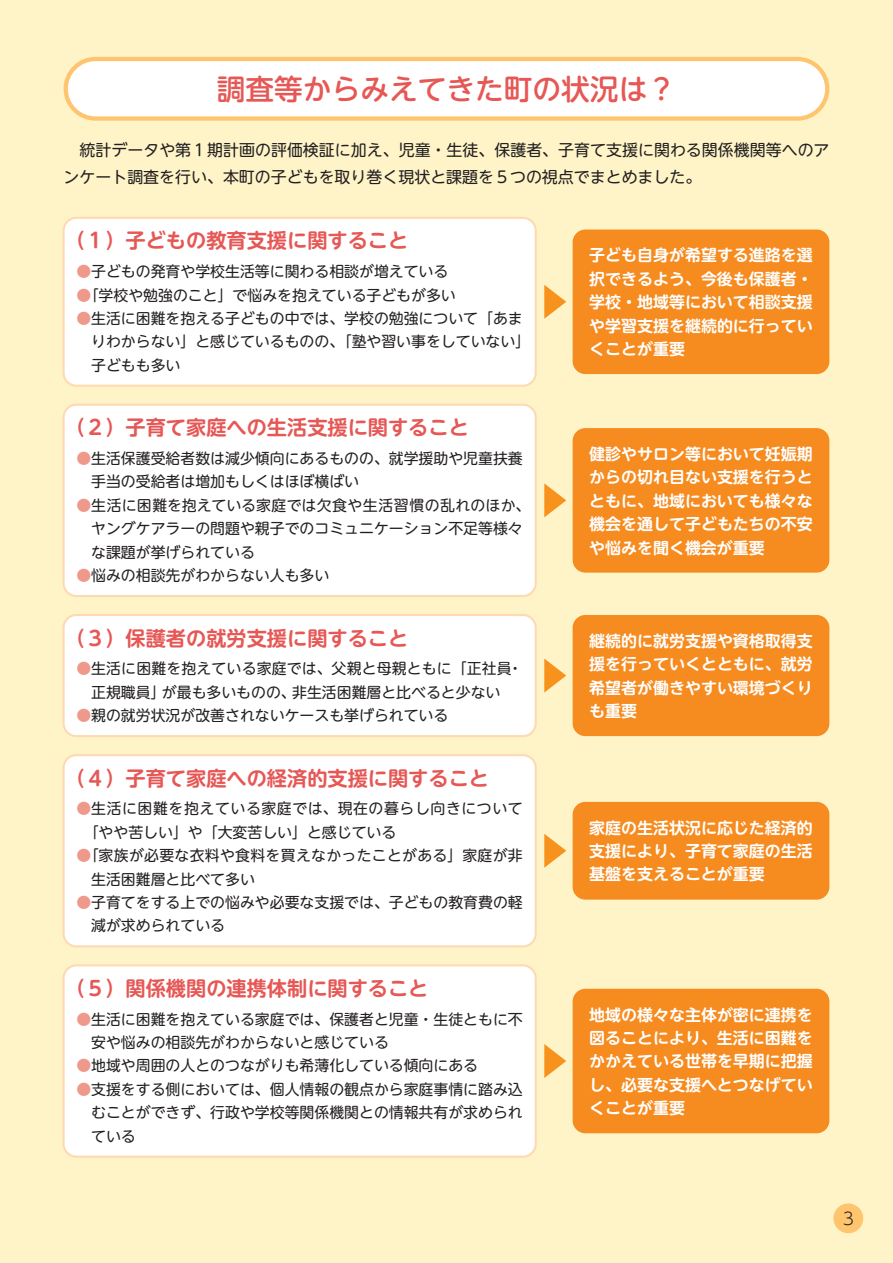
<style>
.page{position:relative;width:893px;height:1263px;background:#fef4c8}
.page>*{position:absolute;margin:0;border:0;box-sizing:border-box;transform-origin:0 0}
.t1{font:500 28.65px "UD Shin M Go Pro";color:#e65855}
.t2{font:700 20.25px "UD Shin M Go Pro De";color:#e65855}
.t3{font:300 16.95px "UD Shin M Go Pro";color:#231f20}
.t4{font:700 15.9px/23.4px "UD Shin M Go Pro De";color:#fff;text-align:justify}
.t5{font:15.9px/26.5px "UD Shin M Go Pro";color:#231f20}
.t6{font:14.85px/23.4px "UD Shin M Go Pro";color:#231f20}
.t7{font:14.85px/23.4px "UD Shin M Go Pro";letter-spacing:.04em;color:#231f20}
.t8{font:14.85px/23.4px "UD Shin M Go Pro";letter-spacing:.02em;color:#231f20}
.s1{color:#ef998b}
</style>
<div class="page">
<div style="left:64px;top:405px;width:472px;height:191px;background:#fff;border-radius:13px"></div>
<div style="left:63px;top:404px;width:474px;height:193px;border:2px solid #fedab3;border-radius:13px"></div>
<div style="left:64px;top:615px;width:472px;height:121px;background:#fff;border-radius:13px"></div>
<div style="left:63px;top:614px;width:474px;height:123px;border:2px solid #fedab3;border-radius:13px"></div>
<div style="left:64px;top:755px;width:472px;height:191px;background:#fff;border-radius:13px"></div>
<div style="left:63px;top:754px;width:474px;height:193px;border:2px solid #fedab3;border-radius:13px"></div>
<div style="left:64px;top:965px;width:472px;height:192px;background:#fff;border-radius:13px"></div>
<div style="left:63px;top:964px;width:474px;height:194px;border:2px solid #fedab3;border-radius:13px"></div>
<div style="left:64px;top:218px;width:472px;height:168px;background:#fff;border-radius:13px"></div>
<div style="left:63px;top:217px;width:474px;height:170px;border:2px solid #fedab3;border-radius:13px"></div>
<div style="left:573px;top:229px;width:256px;height:145px;background:#f68b1f;border-radius:13px"></div>
<div style="left:573px;top:802px;width:256px;height:98px;background:#f68b1f;border-radius:13px"></div>
<div style="left:573px;top:615px;width:256px;height:121px;background:#f68b1f;border-radius:13px"></div>
<div style="left:573px;top:989px;width:256px;height:144px;background:#f68b1f;border-radius:13px"></div>
<div style="left:573px;top:428px;width:256px;height:145px;background:#f68b1f;border-radius:13px"></div>
<div style="left:66px;top:59px;width:761px;height:60px;background:#fff;border-radius:30px"></div>
<div style="left:64px;top:57px;width:765px;height:64px;border:4px solid #fec46e;border-radius:30px"></div>
<svg style="left:544px;top:285px;width:22px;height:34px"></svg>
<svg style="left:544px;top:483px;width:22px;height:34px"></svg>
<svg style="left:544px;top:658px;width:22px;height:34px"></svg>
<svg style="left:544px;top:834px;width:22px;height:34px"></svg>
<svg style="left:544px;top:1044px;width:22px;height:34px"></svg>
<div style="left:833px;top:1203px;width:30px;height:30px;background:#fec46e;border-radius:50%"></div>
<h1 class="t1" style="left:217px;top:66px;width:461px">調査等からみえてきた町の状況は？</h1>
<p class="t5" style="left:64px;top:136px;width:767px;text-indent:16px">統計データや第１期計画の評価検証に加え、児童・生徒、保護者、子育て支援に関わる関係機関等へのアンケート調査を行い、本町の子どもを取り巻く現状と課題を５つの視点でまとめました。</p>
<h2 class="t2" style="left:65px;top:224px;width:345px">（１）子どもの教育支援に関すること</h2>
<p class="t6" style="left:76px;top:259px;width:374px"><span class="s1">●</span>子どもの発育や学校生活等に関わる相談が増えている</p>
<p class="t6" style="left:76px;top:282px;width:381px"><span class="s1">●</span>「学校や勉強のこと」で悩みを抱えている子どもが多い</p>
<p class="t6" style="left:91px;top:306px;width:441px;text-indent:-15px"><span class="s1">●</span>生活に困難を抱える子どもの中では、学校の勉強について「あまりわからない」と感じているものの、「塾や習い事をしていない」子どもも多い</p>
<h2 class="t2" style="left:65px;top:411px;width:405px">（２）子育て家庭への生活支援に関すること</h2>
<p class="t6" style="left:91px;top:446px;width:433px;text-indent:-15px"><span class="s1">●</span>生活保護受給者数は減少傾向にあるものの、就学援助や児童扶養手当の受給者は増加もしくはほぼ横ばい</p>
<p class="t6" style="left:91px;top:493px;width:441px;text-indent:-15px"><span class="s1">●</span>生活に困難を抱えている家庭では欠食や生活習慣の乱れのほか、ヤングケアラーの問題や親子でのコミュニケーション不足等様々な課題が挙げられている</p>
<p class="t6" style="left:76px;top:563px;width:254px"><span class="s1">●</span>悩みの相談先がわからない人も多い</p>
<h2 class="t2" style="left:65px;top:621px;width:345px">（３）保護者の就労支援に関すること</h2>
<p class="t6" style="left:76px;top:656px;width:448px;text-align:center"><span class="s1">●</span>生活に困難を抱えている家庭では、父親と母親ともに「正社員・正規職員」が最も多いものの、非生活困難層と比べると少ない</p>
<p class="t6" style="left:76px;top:703px;width:374px"><span class="s1">●</span>親の就労状況が改善されないケースも挙げられている</p>
<h2 class="t2" style="left:65px;top:761px;width:426px">（４）子育て家庭への経済的支援に関すること</h2>
<p class="t7" style="left:84px;top:796px;width:441px;text-indent:-7px"><span class="s1">●</span>生活に困難を抱えている家庭では、現在の暮らし向きについて「やや苦しい」や「大変苦しい」と感じている</p>
<p class="t8" style="left:91px;top:843px;width:433px;text-indent:-15px"><span class="s1">●</span>「家族が必要な衣料や食料を買えなかったことがある」家庭が非生活困難層と比べて多い</p>
<p class="t6" style="left:91px;top:890px;width:433px;text-indent:-15px"><span class="s1">●</span>子育てをする上での悩みや必要な支援では、子どもの教育費の軽減が求められている</p>
<h2 class="t2" style="left:65px;top:972px;width:365px">（５）関係機関の連携体制に関すること</h2>
<p class="t6" style="left:91px;top:1006px;width:433px;text-indent:-15px"><span class="s1">●</span>生活に困難を抱えている家庭では、保護者と児童・生徒ともに不安や悩みの相談先がわからないと感じている</p>
<p class="t6" style="left:76px;top:1053px;width:403px"><span class="s1">●</span>地域や周囲の人とのつながりも希薄化している傾向にある</p>
<p class="t6" style="left:91px;top:1077px;width:433px;text-align:justify;text-indent:-15px"><span class="s1">●</span>支援をする側においては、個人情報の観点から家庭事情に踏み込むことができず、行政や学校等関係機関との情報共有が求められている</p>
<p class="t4" style="left:589px;top:243px;width:225px">子ども自身が希望する進路を選択できるよう、今後も保護者・学校・地域等において相談支援や学習支援を継続的に行っていくことが重要</p>
<p class="t4" style="left:589px;top:441px;width:225px">健診やサロン等において妊娠期からの切れ目ない支援を行うとともに、地域においても様々な機会を通して子どもたちの不安や悩みを聞く機会が重要</p>
<p class="t4" style="left:589px;top:628px;width:225px">継続的に就労支援や資格取得支援を行っていくとともに、就労希望者が働きやすい環境づくりも重要</p>
<p class="t4" style="left:589px;top:815px;width:225px">家庭の生活状況に応じた経済的支援により、子育て家庭の生活基盤を支えることが重要</p>
<p class="t4" style="left:589px;top:1002px;width:225px">地域の様々な主体が密に連携を図ることにより、生活に困難をかかえている世帯を早期に把握し、必要な支援へとつなげていくことが重要</p>
<p class="t3" style="left:843px;top:1205px;width:13px">3</p>
</div>
